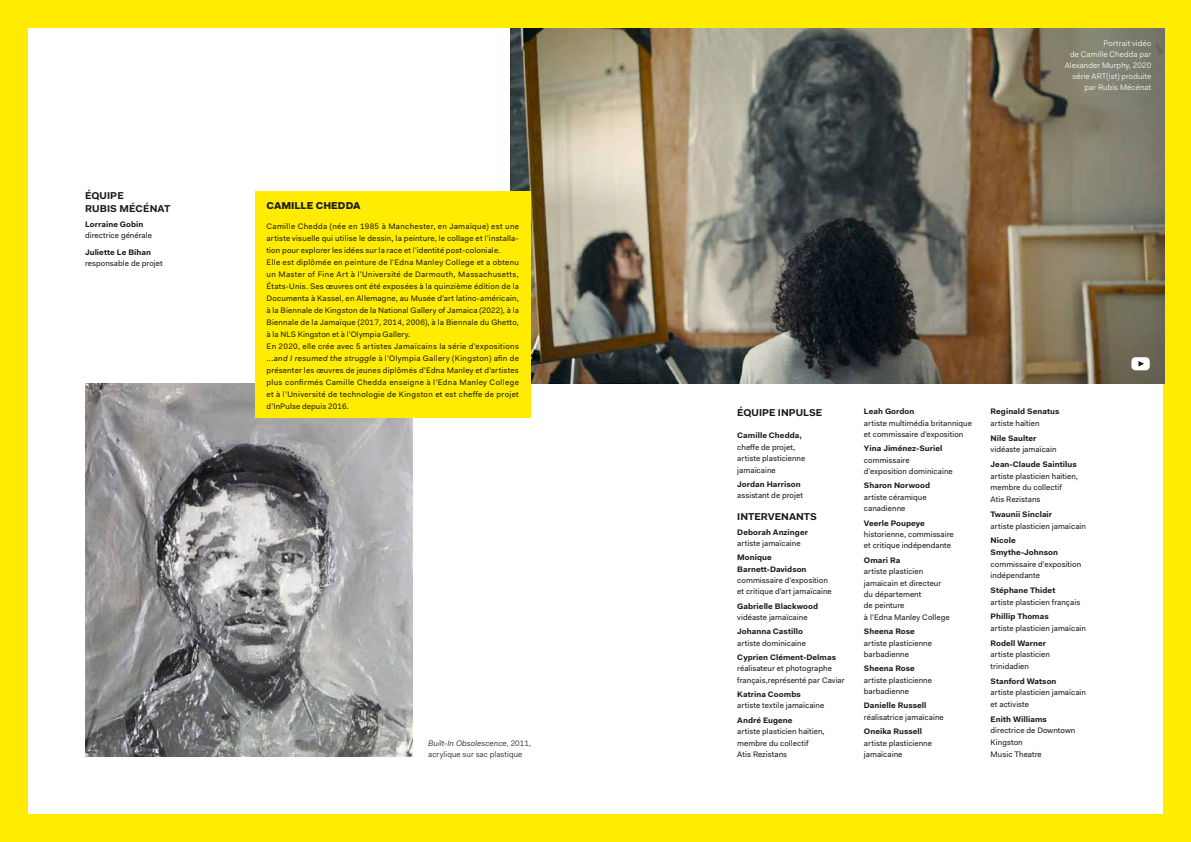
<style>
.page{position:relative;width:1191px;height:842px;background:#ffec00}
.page>*{position:absolute;margin:0;border:0;box-sizing:border-box;transform-origin:0 0}
.t1{font:700 10px/13px "Fakt Pro";color:#1a1a18}
.t2{font:900 10px "Fakt Pro";color:#1a1a18}
.t3{font:8px/11.4px "Fakt Pro";letter-spacing:.005em;color:#1a1a18}
.t4{font:8px/12px "Fakt Pro";letter-spacing:.025em;color:#1a1a18}
.t5{font:700 8px/11.4px "Fakt Pro";letter-spacing:.005em;color:#1a1a18}
.t6{font:8px/11px "Fakt Pro Blond";letter-spacing:.01em;color:#fff;text-align:right}
.t7{font:8px/11px "Fakt Pro Blond";letter-spacing:.01em;color:#1a1a18}
.s1{font-style:italic}
</style>
<div class="page">
<div style="left:28px;top:28px;width:1134px;height:786px;background:#fff"></div>
<img style="left:510px;top:28px;width:654px;height:355px">
<img style="left:85px;top:383px;width:328px;height:374px">
<div style="left:1131px;top:357px;width:18px;height:13px;background:#fff;border-radius:4px"></div>
<svg style="left:1138px;top:361px;width:6px;height:6px"></svg>
<div style="left:255px;top:191px;width:275px;height:227px;background:#ffec00"></div>
<p class="t1" style="left:85px;top:189px;width:87px">ÉQUIPE<br>RUBIS MÉCÉNAT</p>
<p class="t5" style="left:85px;top:219px;width:60px">Lorraine Gobin</p>
<p class="t3" style="left:85px;top:230px;width:68px">directrice générale</p>
<p class="t5" style="left:85px;top:246px;width:67px">Juliette Le Bihan</p>
<p class="t3" style="left:85px;top:257px;width:79px">responsable de projet</p>
<p class="t2" style="left:266px;top:198px;width:95px">CAMILLE CHEDDA</p>
<p class="t4" style="left:266px;top:220px;width:254px">Camille Chedda (née en 1985 à Manchester, en Jamaïque) est une artiste visuelle qui utilise le dessin, la peinture, le collage et l’installa&shy;tion pour explorer les idées sur la race et l’identité post-coloniale.<br>Elle est diplômée en peinture de l’Edna Manley College et a obtenu un Master of Fine Art à l’Université de Darmouth, Massachusetts, États-Unis. Ses œuvres ont été exposées à la quinzième édition de la Documenta à Kassel, en Allemagne, au Musée d’art latino-américain, à la Biennale de Kingston de la National Gallery of Jamaica (2022), à la Biennale de la Jamaïque (2017, 2014, 2006), à la Biennale du Ghetto, à la NLS Kingston et à l’Olympia Gallery.<br>En 2020, elle crée avec 5 artistes Jamaïcains la série d’expositions ...<span class="s1">and I resumed the struggle</span> à l’Olympia Gallery (Kingston) afin de présenter les œuvres de jeunes diplômés d’Edna Manley et d’artistes plus confirmés Camille Chedda enseigne à l’Edna Manley College et à l’Université de technologie de Kingston et est cheffe de projet d’InPulse depuis 2016.</p>
<p class="t7" style="left:428px;top:738px;width:104px"><span class="s1">Built-In Obsolescence</span>, 2011, acrylique sur sac plastique</p>
<p class="t6" style="left:1064px;top:37px;width:88px">Portrait vidéo<br>de Camille Chedda par<br>Alexander Murphy, 2020 série ART(ist) produite par Rubis Mécénat</p>
<p class="t1" style="left:737px;top:406px;width:87px">ÉQUIPE INPULSE</p>
<p class="t5" style="left:737px;top:430px;width:66px">Camille Chedda,</p>
<p class="t3" style="left:737px;top:441px;width:70px">cheffe de projet, artiste plasticienne jamaïcaine</p>
<p class="t5" style="left:737px;top:478px;width:65px">Jordan Harrison</p>
<p class="t3" style="left:737px;top:490px;width:67px">assistant de projet</p>
<p class="t1" style="left:737px;top:510px;width:81px">INTERVENANTS</p>
<p class="t5" style="left:737px;top:526px;width:72px">Deborah Anzinger</p>
<p class="t3" style="left:737px;top:537px;width:65px">artiste jamaïcaine</p>
<p class="t5" style="left:737px;top:552px;width:71px">Monique<br>Barnett-Davidson</p>
<p class="t3" style="left:737px;top:574px;width:96px">commissaire d’exposition et critique d’art jamaïcaine</p>
<p class="t5" style="left:737px;top:600px;width:82px">Gabrielle Blackwood</p>
<p class="t3" style="left:737px;top:612px;width:72px">vidéaste jamaïcaine</p>
<p class="t5" style="left:737px;top:626px;width:67px">Johanna Castillo</p>
<p class="t3" style="left:737px;top:637px;width:70px">artiste dominicaine</p>
<p class="t5" style="left:737px;top:651px;width:100px">Cyprien Clément-Delmas</p>
<p class="t3" style="left:737px;top:663px;width:109px">réalisateur et photographe français,représenté par Caviar</p>
<p class="t5" style="left:737px;top:688px;width:65px">Katrina Coombs</p>
<p class="t3" style="left:737px;top:700px;width:89px">artiste textile jamaïcaine</p>
<p class="t5" style="left:737px;top:714px;width:57px">André Eugene</p>
<p class="t3" style="left:737px;top:726px;width:89px">artiste plasticien haïtien, membre du collectif<br>Atis Rezistans</p>
<p class="t5" style="left:864px;top:406px;width:52px">Leah Gordon</p>
<p class="t3" style="left:864px;top:417px;width:109px">artiste multimédia britannique et commissaire d’exposition</p>
<p class="t5" style="left:864px;top:443px;width:80px">Yina Jiménez-Suriel</p>
<p class="t3" style="left:864px;top:454px;width:90px">commissaire d’exposition dominicaine</p>
<p class="t5" style="left:864px;top:480px;width:68px">Sharon Norwood</p>
<p class="t3" style="left:864px;top:491px;width:64px">artiste céramique canadienne</p>
<p class="t5" style="left:864px;top:517px;width:62px">Veerle Poupeye</p>
<p class="t3" style="left:864px;top:528px;width:91px">historienne, commissaire et critique indépendante</p>
<p class="t5" style="left:864px;top:554px;width:38px">Omari Ra</p>
<p class="t3" style="left:864px;top:566px;width:87px">artiste plasticien jamaïcain et directeur du département<br>de peinture<br>à l’Edna Manley College</p>
<p class="t5" style="left:864px;top:626px;width:52px">Sheena Rose</p>
<p class="t3" style="left:864px;top:637px;width:70px">artiste plasticienne barbadienne</p>
<p class="t5" style="left:864px;top:663px;width:52px">Sheena Rose</p>
<p class="t3" style="left:864px;top:674px;width:70px">artiste plasticienne barbadienne</p>
<p class="t5" style="left:864px;top:700px;width:64px">Danielle Russell</p>
<p class="t3" style="left:864px;top:711px;width:81px">réalisatrice jamaïcaine</p>
<p class="t5" style="left:864px;top:726px;width:60px">Oneika Russell</p>
<p class="t3" style="left:864px;top:737px;width:70px">artiste plasticienne jamaïcaine</p>
<p class="t5" style="left:990px;top:406px;width:70px">Reginald Senatus</p>
<p class="t3" style="left:990px;top:417px;width:50px">artiste haïtien</p>
<p class="t5" style="left:990px;top:432px;width:47px">Nile Saulter</p>
<p class="t3" style="left:990px;top:444px;width:67px">vidéaste jamaïcain</p>
<p class="t5" style="left:990px;top:458px;width:88px">Jean-Claude Saintilus</p>
<p class="t3" style="left:990px;top:470px;width:89px;line-height:11.7px">artiste plasticien haïtien, membre du collectif<br>Atis Rezistans</p>
<p class="t5" style="left:990px;top:508px;width:63px">Twaunii Sinclair</p>
<p class="t3" style="left:990px;top:520px;width:97px">artiste plasticien jamaïcain</p>
<p class="t5" style="left:990px;top:534px;width:69px;line-height:11.7px">Nicole<br>Smythe-Johnson</p>
<p class="t3" style="left:990px;top:558px;width:92px;line-height:11.7px">commissaire d’exposition indépendante</p>
<p class="t5" style="left:990px;top:584px;width:66px">Stéphane Thidet</p>
<p class="t3" style="left:990px;top:596px;width:91px">artiste plasticien français</p>
<p class="t5" style="left:990px;top:611px;width:60px">Phillip Thomas</p>
<p class="t3" style="left:990px;top:622px;width:97px">artiste plasticien jamaïcain</p>
<p class="t5" style="left:990px;top:637px;width:57px">Rodell Warner</p>
<p class="t3" style="left:990px;top:649px;width:61px;line-height:11.7px">artiste plasticien trinidadien</p>
<p class="t5" style="left:990px;top:675px;width:67px">Stanford Watson</p>
<p class="t3" style="left:990px;top:687px;width:97px;line-height:11.7px">artiste plasticien jamaïcain et activiste</p>
<p class="t5" style="left:990px;top:713px;width:58px">Enith Williams</p>
<p class="t3" style="left:990px;top:725px;width:86px;line-height:11.7px">directrice de Downtown<br>Kingston<br>Music Theatre</p>
</div>
